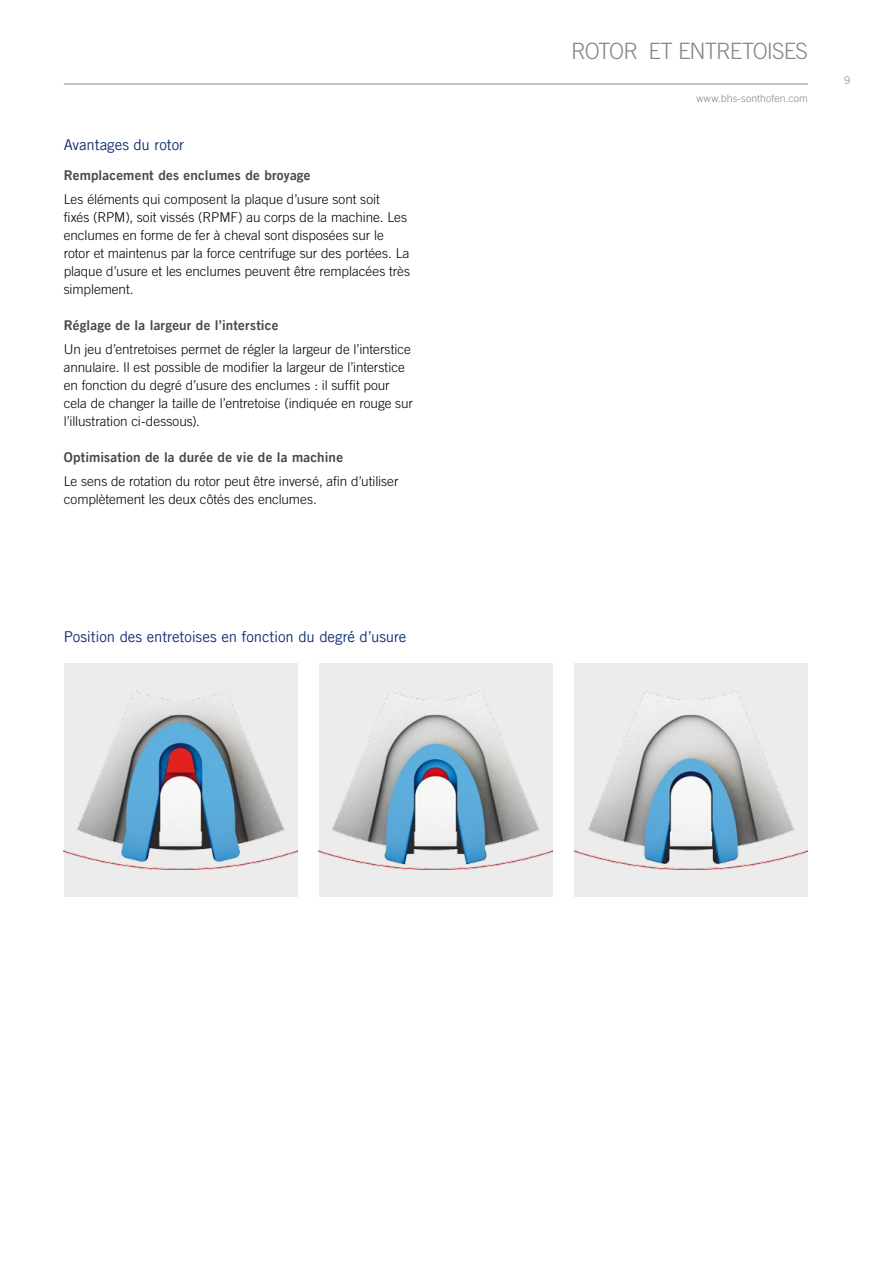
<style>
.page{position:relative;width:893px;height:1263px;background:#fff}
.page>*{position:absolute;margin:0;border:0;box-sizing:border-box;transform-origin:0 0}
.t1{font:300 22.5px "Trade Gothic LT Com";letter-spacing:-.045em;color:#878786}
.t2{font:15px "Trade Gothic LT Com";letter-spacing:-.01em;color:#122f72}
.t3{font:300 13.5px/18px "Trade Gothic LT Com";color:#000}
.t4{font:13.5px "Trade Gothic LT Com Bd 2";letter-spacing:.01em;color:#494948}
.t5{font:300 10.5px "Trade Gothic LT Com";letter-spacing:.01em;color:#878786}
</style>
<div class="page">
<div style="left:64px;top:663px;width:234px;height:234px;background:#ececed"></div>
<img style="left:64px;top:691px;width:234px;height:179px">
<div style="left:319px;top:663px;width:234px;height:234px;background:#ececed"></div>
<img style="left:319px;top:691px;width:234px;height:179px">
<div style="left:574px;top:663px;width:234px;height:234px;background:#ececed"></div>
<img style="left:574px;top:691px;width:234px;height:179px">
<hr style="left:64px;top:84px;width:744px;height:1px;background:#878786">
<p class="t2" style="left:64px;top:136px;width:122px">Avantages du rotor</p>
<p class="t4" style="left:64px;top:167px;width:248px">Remplacement des enclumes de broyage</p>
<p class="t3" style="left:64px;top:190px;width:348px">Les éléments qui composent la plaque d’usure sont soit<br>fixés (RPM), soit vissés (RPMF) au corps de la machine. Les enclumes en forme de fer à cheval sont disposées sur le rotor et maintenus par la force centrifuge sur des portées. La plaque d’usure et les enclumes peuvent être remplacées très simplement.</p>
<p class="t4" style="left:64px;top:317px;width:216px">Réglage de la largeur de l’interstice</p>
<p class="t3" style="left:64px;top:340px;width:351px">Un jeu d’entretoises permet de régler la largeur de l’interstice annulaire. Il est possible de modifier la largeur de l’interstice en fonction du degré d’usure des enclumes : il suffit pour cela de changer la taille de l’entretoise (indiquée en rouge sur l’illustration ci-dessous).</p>
<p class="t4" style="left:64px;top:449px;width:281px">Optimisation de la durée de vie de la machine</p>
<p class="t3" style="left:64px;top:472px;width:336px">Le sens de rotation du rotor peut être inversé, afin d’utiliser complètement les deux côtés des enclumes.</p>
<p class="t2" style="left:64px;top:628px;width:344px">Position des entretoises en fonction du degré d’usure</p>
<h1 class="t1" style="left:571px;top:37px;width:238px">ROTOR ET ENTRETOISES</h1>
<p class="t5" style="left:696px;top:92px;width:113px">www.bhs-sonthofen.com</p>
<p class="t5" style="left:845px;top:74px;width:7px">9</p>
</div>
